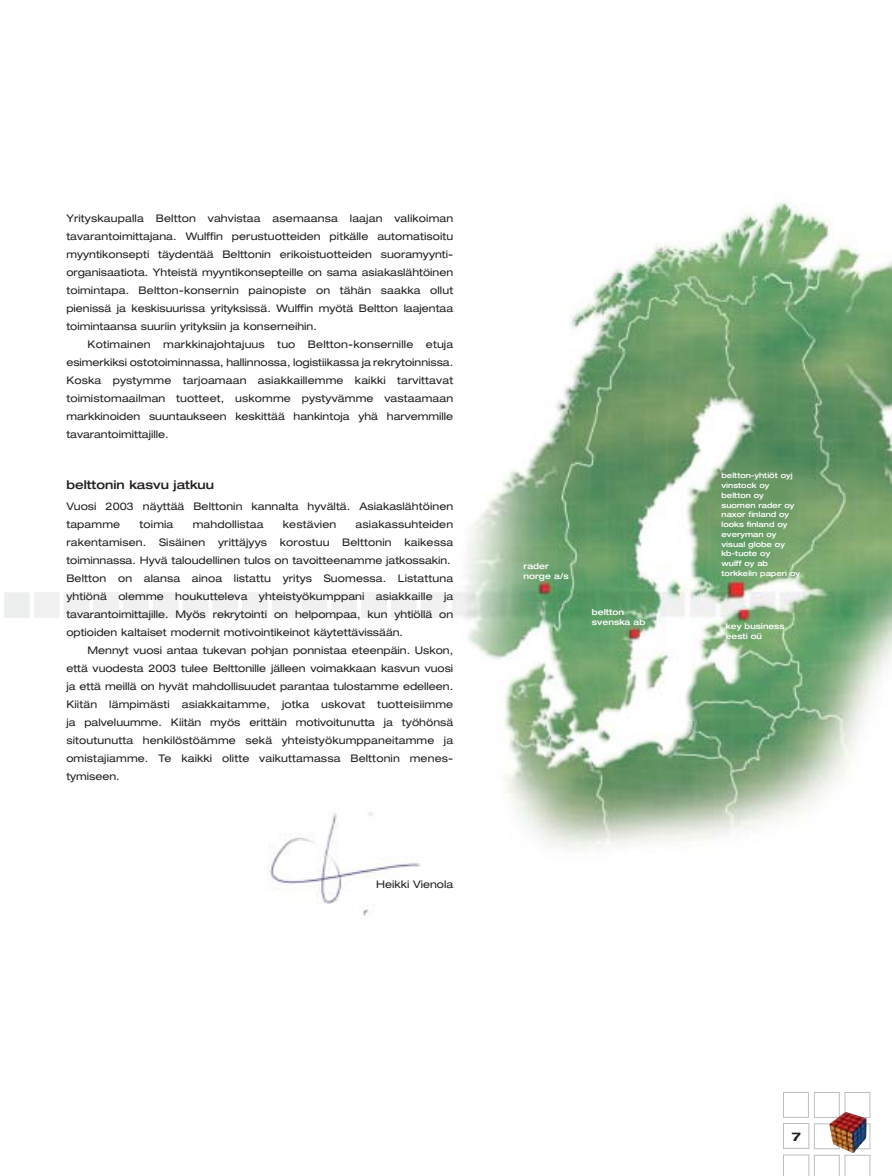
<style>
.page{position:relative;width:892px;height:1176px;background:#fff}
.page>*{position:absolute;margin:0;border:0;box-sizing:border-box;transform-origin:0 0}
.t1{font:500 expanded 12px "Helvetica Neue";color:#231f1f}
.t2{font:700 expanded 12px "Helvetica Neue";color:#231f1f}
.t3{font:expanded 10.5px/18px "Helvetica Neue";letter-spacing:.01em;color:#231f1f;text-align:justify}
.t4{font:500 expanded 8.25px/10.5px "Helvetica Neue";color:#fff}
.t5{font:500 expanded 7.95px/9.3px "Helvetica Neue";color:#fff}
.t6{font:500 expanded 7.5px/9.8px "Helvetica Neue";color:#fff}
</style>
<div class="page">
<img style="left:267px;top:812px;width:153px;height:104px">
<div style="left:34px;top:593px;width:25px;height:24px;background:#f1f1f2"></div>
<div style="left:34px;top:592px;width:25px;height:26px;border:1px solid #f1f1f2"></div>
<div style="left:5px;top:593px;width:24px;height:24px;background:#edeeee"></div>
<div style="left:4px;top:592px;width:26px;height:26px;border:1px solid #f1f1f2"></div>
<div style="left:64px;top:593px;width:25px;height:24px;background:#f1f1f2"></div>
<div style="left:64px;top:592px;width:25px;height:26px;border:1px solid #f1f1f2"></div>
<div style="left:94px;top:593px;width:25px;height:24px;background:#f1f1f2"></div>
<div style="left:93px;top:592px;width:26px;height:26px;border:1px solid #f1f1f2"></div>
<div style="left:124px;top:593px;width:24px;height:24px;background:#f1f1f2"></div>
<div style="left:123px;top:592px;width:26px;height:26px;border:1px solid #f1f1f2"></div>
<div style="left:153px;top:593px;width:25px;height:24px;background:#f1f1f2"></div>
<div style="left:153px;top:592px;width:25px;height:26px;border:1px solid #f1f1f2"></div>
<div style="left:183px;top:593px;width:25px;height:24px;background:#f1f1f2"></div>
<div style="left:183px;top:592px;width:25px;height:26px;border:1px solid #f1f1f2"></div>
<div style="left:213px;top:593px;width:25px;height:24px;background:#f1f1f2"></div>
<div style="left:212px;top:592px;width:26px;height:26px;border:1px solid #f1f1f2"></div>
<div style="left:243px;top:593px;width:24px;height:24px;background:#f1f1f2"></div>
<div style="left:242px;top:592px;width:26px;height:26px;border:1px solid #f1f1f2"></div>
<div style="left:272px;top:593px;width:25px;height:24px;background:#f1f1f2"></div>
<div style="left:272px;top:592px;width:25px;height:26px;border:1px solid #f1f1f2"></div>
<div style="left:302px;top:593px;width:25px;height:24px;background:#f1f1f2"></div>
<div style="left:302px;top:592px;width:25px;height:26px;border:1px solid #f1f1f2"></div>
<div style="left:332px;top:593px;width:25px;height:24px;background:#f1f1f2"></div>
<div style="left:331px;top:592px;width:26px;height:26px;border:1px solid #f1f1f2"></div>
<div style="left:362px;top:593px;width:24px;height:24px;background:#f1f1f2"></div>
<div style="left:361px;top:592px;width:26px;height:26px;border:1px solid #f1f1f2"></div>
<div style="left:391px;top:593px;width:25px;height:24px;background:#f1f1f2"></div>
<div style="left:391px;top:592px;width:26px;height:26px;border:1px solid #f1f1f2"></div>
<div style="left:421px;top:593px;width:25px;height:24px;background:#f1f1f2"></div>
<div style="left:421px;top:592px;width:25px;height:26px;border:1px solid #f1f1f2"></div>
<svg style="left:783px;top:1092px;width:88px;height:84px"></svg>
<img style="left:829px;top:1111px;width:37px;height:42px">
<img style="left:452px;top:202px;width:440px;height:648px">
<p class="t3" style="left:66px;top:210px;width:388px">Yrityskaupalla Beltton vahvistaa asemaansa laajan valikoiman tavarantoimittajana. Wulffin perustuotteiden pitkälle automatisoitu myyntikonsepti täydentää Belttonin erikoistuotteiden suoramyynti&shy;organisaatiota. Yhteistä myyntikonsepteille on sama asiakaslähtöinen toimintapa. Beltton-konsernin painopiste on tähän saakka ollut pienissä ja keskisuurissa yrityksissä. Wulffin myötä Beltton laajentaa toimintaansa suuriin yrityksiin ja konserneihin.</p>
<p class="t3" style="left:66px;top:336px;width:388px;text-indent:21px">Kotimainen markkinajohtajuus tuo Beltton-konsernille etuja esimerkiksi ostotoiminnassa, hallinnossa, logistiikassa ja rekrytoinnissa.<br>Koska pystymme tarjoamaan asiakkaillemme kaikki tarvittavat toimistomaailman tuotteet, uskomme pystyvämme vastaamaan markkinoiden suuntaukseen keskittää hankintoja yhä harvemmille tavarantoimittajille.</p>
<p class="t1" style="left:66px;top:480px;width:149px">belttonin kasvu jatkuu</p>
<p class="t3" style="left:66px;top:498px;width:388px">Vuosi 2003 näyttää Belttonin kannalta hyvältä. Asiakaslähtöinen tapamme</p>
<p class="t3" style="left:66px;top:516px;width:388px;text-align:left;text-indent:289px">asiakassuhteiden rakentamisen. Sisäinen yrittäjyys korostuu Belttonin kaikessa toiminnassa. Hyvä taloudellinen tulos on tavoitteenamme jatkossakin.<br>Beltton on alansa ainoa listattu yritys Suomessa. Listattuna yhtiönä olemme houkutteleva yhteistyökumppani asiakkaille ja tavarantoimittajille. Myös rekrytointi on helpompaa, kun yhtiöllä on optioiden kaltaiset modernit motivointikeinot käytettävissään.</p>
<p class="t3" style="left:66px;top:642px;width:388px;text-indent:21px">Mennyt vuosi antaa tukevan pohjan ponnistaa eteenpäin. Uskon, että vuodesta 2003 tulee Belttonille jälleen voimakkaan kasvun vuosi ja että meillä on hyvät mahdollisuudet parantaa tulostamme edelleen.<br>Kiitän lämpimästi asiakkaitamme, jotka uskovat tuotteisiimme ja palveluumme. Kiitän myös erittäin motivoitunutta ja työhönsä sitoutunutta henkilöstöämme sekä yhteistyökumppaneitamme ja omistajiamme. Te kaikki olitte vaikuttamassa Belttonin menes&shy;tymiseen.</p>
<p class="t3" style="left:140px;top:516px;width:35px">toimia</p>
<p class="t3" style="left:193px;top:516px;width:72px">mahdollistaa</p>
<p class="t3" style="left:283px;top:516px;width:55px">kestävien</p>
<p class="t3" style="left:376px;top:876px;width:78px">Heikki Vienola</p>
<p class="t4" style="left:523px;top:562px;width:47px;line-height:9.8px">rader norge a/s</p>
<p class="t4" style="left:592px;top:607px;width:55px">beltton svenska ab</p>
<p class="t6" style="left:721px;top:471px;width:80px">beltton-yhtiöt oyj vinstock oy beltton oy<br>suomen rader oy naxor finland oy looks finland oy everyman oy visual globe oy kb-tuote oy<br>wulff oy ab torkkelin paperi oy</p>
<p class="t5" style="left:726px;top:623px;width:60px">key business eesti oü</p>
<p class="t2" style="left:792px;top:1132px;width:11px">7</p>
</div>
